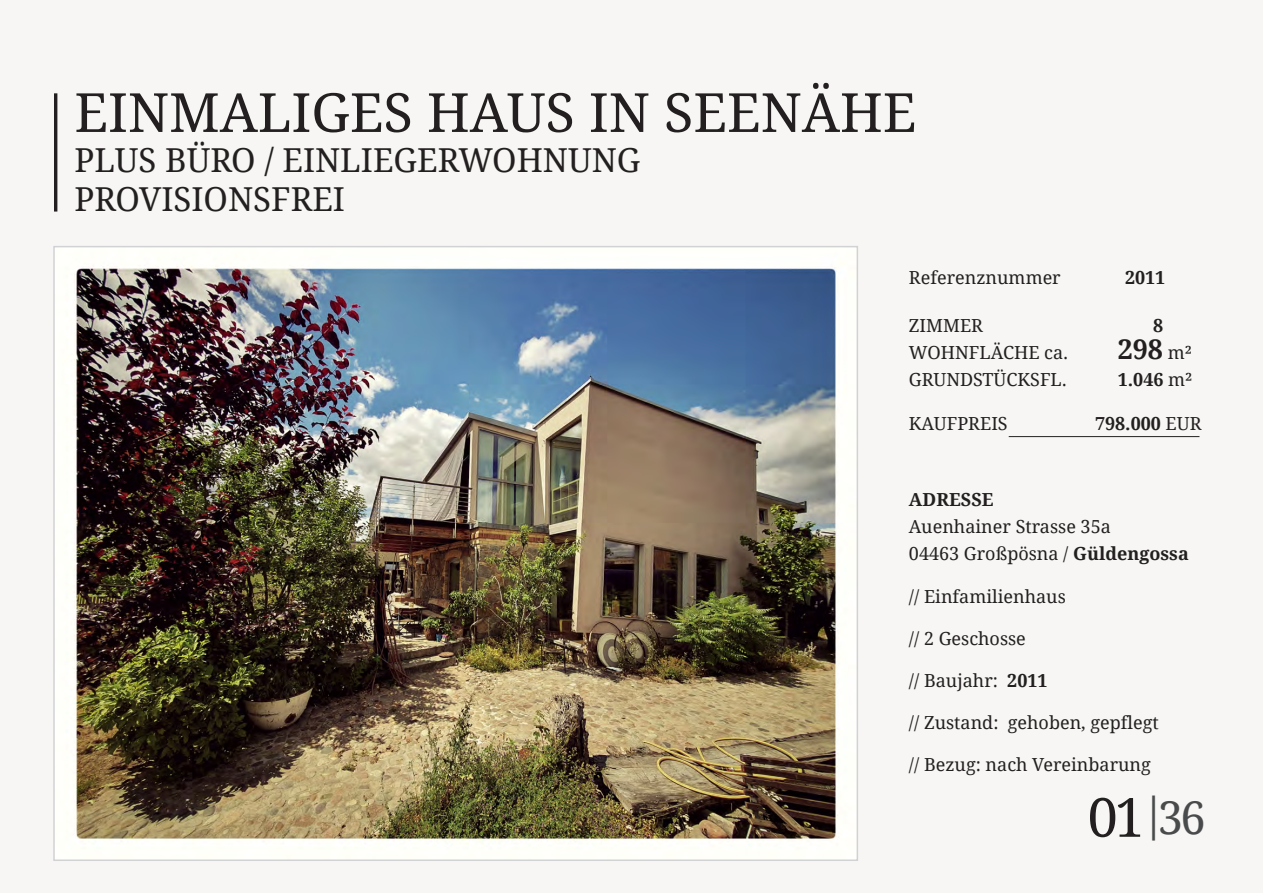
<style>
.page{position:relative;width:1263px;height:893px;background:#f7f6f4}
.page>*{position:absolute;margin:0;border:0;box-sizing:border-box;transform-origin:0 0}
.t1{font:54px "Droid Serif";color:#231f20}
.t2{font:45px "Droid Serif";color:#494a4b}
.t3{font:33px/39.6px "Droid Serif";color:#231f20}
.t4{font:700 27px "Droid Serif";color:#231f20}
.t5{font:18px/27px "Droid Serif";color:#231f20}
.t6{font:700 18px "Droid Serif";color:#231f20}
.s1{font-weight:400;font-size:18px}
.s2{font-weight:400}
.s3{font-weight:700}
.s4{font-size:54px;color:#231f20}
</style>
<div class="page">
<img style="left:56px;top:249px;width:799px;height:609px">
<div style="left:54px;top:93px;width:3px;height:119px;border:2px solid #231f20"></div>
<hr style="left:1009px;top:436px;width:190px;height:1px;background:#231f20">
<h1 class="t1" style="left:74px;top:82px;width:843px">EINMALIGES HAUS IN SEENÄHE</h1>
<h3 class="t3" style="left:74px;top:140px;width:568px">PLUS BÜRO / EINLIEGERWOHNUNG<br>PROVISIONSFREI</h3>
<p class="t5" style="left:909px;top:264px;width:153px">Referenznummer</p>
<p class="t6" style="left:1125px;top:267px;width:42px">2011</p>
<p class="t5" style="left:909px;top:313px;width:76px">ZIMMER</p>
<p class="t6" style="left:1153px;top:316px;width:12px">8</p>
<p class="t5" style="left:909px;top:340px;width:161px">WOHNFLÄCHE ca.</p>
<h3 class="t4" style="left:1118px;top:334px;width:76px">298 <span class="s1">m²</span></h3>
<p class="t5" style="left:909px;top:367px;width:160px">GRUNDSTÜCKSFL.</p>
<p class="t6" style="left:1118px;top:370px;width:76px">1.046 <span class="s2">m²</span></p>
<p class="t5" style="left:909px;top:410px;width:100px">KAUFPREIS</p>
<p class="t6" style="left:1095px;top:413px;width:108px">798.000 <span class="s2">EUR</span></p>
<p class="t6" style="left:909px;top:489px;width:86px">ADRESSE</p>
<p class="t5" style="left:909px;top:513px;width:281px">Auenhainer Strasse 35a<br>04463 Großpösna / <span class="s3">Güldengossa</span></p>
<p class="t5" style="left:909px;top:583px;width:158px">// Einfamilienhaus</p>
<p class="t5" style="left:909px;top:625px;width:118px">// 2 Geschosse</p>
<p class="t5" style="left:909px;top:667px;width:140px">// Baujahr: <span class="s3">2011</span></p>
<p class="t5" style="left:909px;top:709px;width:251px">// Zustand: gehoben, gepflegt</p>
<p class="t5" style="left:909px;top:751px;width:243px">// Bezug: nach Vereinbarung</p>
<h2 class="t2" style="left:1087px;top:792px;width:120px"><span class="s4">01</span>|36</h2>
</div>
